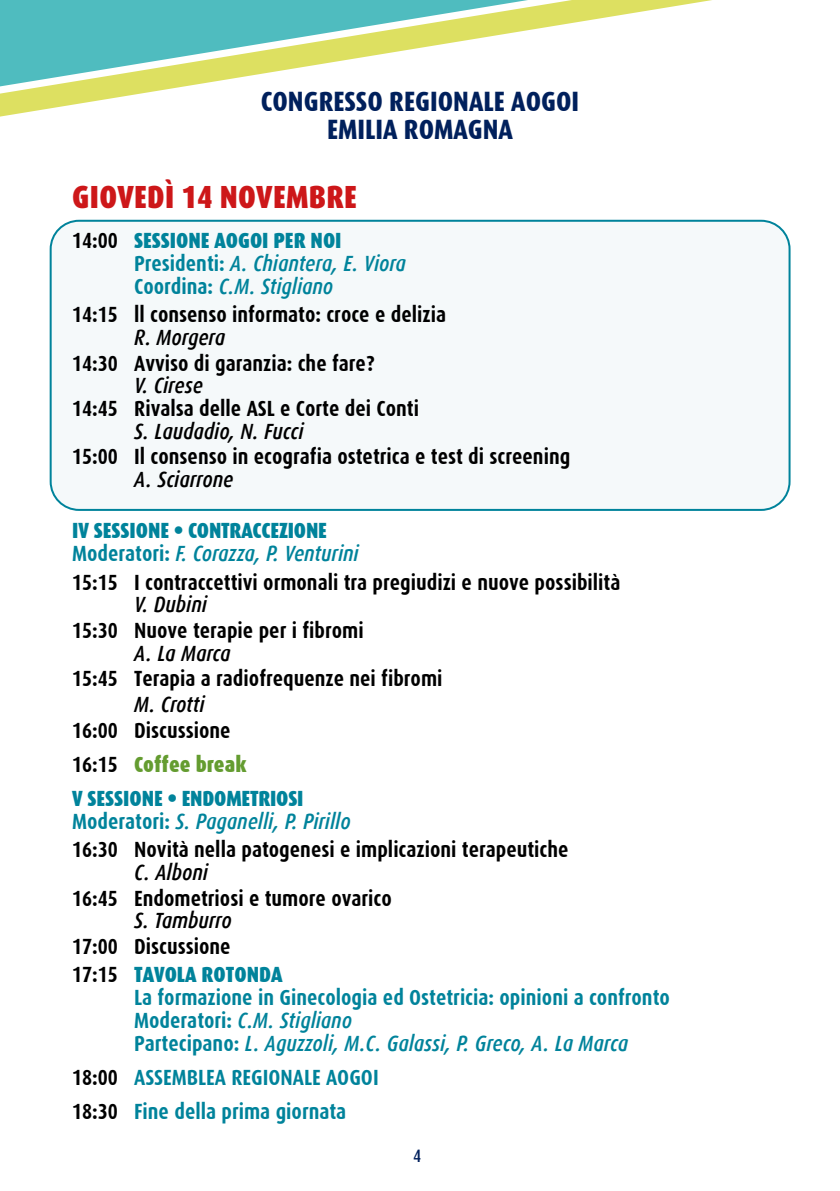
<style>
.page{position:relative;width:840px;height:1191px;background:#fff}
.page>*{position:absolute;margin:0;border:0;box-sizing:border-box;transform-origin:0 0}
.t1{font:900 condensed 32px "Dax Pro";letter-spacing:.01em;color:#cd1719}
.t2{font:800 28px/28px "Dax Condensed";color:#00205c;text-align:center}
.t3{font:700 22px/28.4px "Dax Condensed";color:#000}
.t4{font:700 22px/22.8px "Dax Condensed";color:#00839b}
.t5{font:900 22px/34px "Dax Condensed";letter-spacing:-.005em;color:#00839b}
.t6{font:italic 500 22px "Dax Condensed";color:#000}
.t7{font:italic 500 22px/22.8px "Dax Condensed";color:#00839b}
.t8{font:500 18px "Dax Condensed";color:#00205c}
.s1{font-weight:700;font-style:normal;color:#000}
.s2{font-weight:900;font-style:normal}
.s3{font-weight:700;font-style:normal}
.s4{font-weight:700}
.s5{font-weight:500;font-style:italic}
.s6{font-weight:700;color:#000}
.s7{color:#649c30}
.s8{color:#00839b}
.s9{font-weight:500;font-style:italic;color:#00839b}
.s10{font-weight:900;color:#00839b}
.s11{color:#000}
</style>
<div class="page">
<div style="left:51px;top:221px;width:738px;height:289px;background:#f5f9fa;border-radius:28px"></div>
<div style="left:50px;top:220px;width:740px;height:291px;border:2px solid #00839b;border-radius:28px"></div>
<svg style="left:0;top:0;width:712px;height:117px"></svg>
<svg style="left:0;top:0;width:528px;height:86px;fill:#4fbcbf"></svg>
<p class="t2" style="left:261px;top:87px;width:320px">CONGRESSO REGIONALE AOGOI<br>EMILIA ROMAGNA</p>
<h1 class="t1" style="left:72px;top:176px;width:286px">GIOVEDÌ 14 NOVEMBRE</h1>
<p class="t7" style="left:134px;top:229px;width:273px;text-indent:-62px"><span class="s1">14:00</span> <span class="s2">SESSIONE AOGOI PER NOI<br></span><span class="s3">Presidenti:</span> A. Chiantera, E. Viora<br><span class="s3">Coordina:</span> C.M. Stigliano</p>
<p class="t3" style="left:72px;top:300px;width:375px">14:15 ll consenso informato: croce e delizia</p>
<p class="t6" style="left:134px;top:325px;width:92px">R. Morgera</p>
<p class="t3" style="left:72px;top:349px;width:304px">14:30 Avviso di garanzia: che fare?</p>
<p class="t6" style="left:134px;top:373px;width:70px">V. Cirese</p>
<p class="t3" style="left:72px;top:394px;width:348px">14:45 Rivalsa delle ASL e Corte dei Conti</p>
<p class="t6" style="left:134px;top:419px;width:171px">S. Laudadio, N. Fucci</p>
<p class="t3" style="left:72px;top:443px;width:499px">15:00 Il consenso in ecografia ostetrica e test di screening</p>
<p class="t6" style="left:134px;top:467px;width:101px">A. Sciarrone</p>
<p class="t5" style="left:72px;top:519px;width:288px;line-height:22.8px">IV SESSIONE • CONTRACCEZIONE<br><span class="s4">Moderatori:</span> <span class="s5">F. Corazza, P. Venturini</span></p>
<p class="t3" style="left:72px;top:568px;width:549px">15:15 I contraccettivi ormonali tra pregiudizi e nuove possibilità</p>
<p class="t6" style="left:134px;top:592px;width:74px">V. Dubini</p>
<p class="t3" style="left:72px;top:616px;width:293px">15:30 Nuove terapie per i fibromi</p>
<p class="t6" style="left:134px;top:641px;width:98px">A. La Marca</p>
<p class="t3" style="left:72px;top:665px;width:372px">15:45 Terapia a radiofrequenze nei fibromi</p>
<p class="t6" style="left:134px;top:692px;width:72px">M. Crotti</p>
<p class="t5" style="left:72px;top:713px;width:233px"><span class="s6">16:00 Discussione<br>16:15</span> <span class="s7">Coffee break<br></span>V SESSIONE • ENDOMETRIOSI</p>
<p class="t3" style="left:72px;top:807px;width:498px"><span class="s8">Moderatori:</span> <span class="s9">S. Paganelli, P. Pirillo<br></span>16:30 Novità nella patogenesi e implicazioni terapeutiche</p>
<p class="t6" style="left:134px;top:860px;width:75px">C. Alboni</p>
<p class="t3" style="left:72px;top:884px;width:321px">16:45 Endometriosi e tumore ovarico</p>
<p class="t6" style="left:134px;top:908px;width:99px">S. Tamburro</p>
<p class="t3" style="left:72px;top:932px;width:212px">17:00 Discussione<br>17:15 <span class="s10">TAVOLA ROTONDA</span></p>
<p class="t4" style="left:134px;top:986px;width:537px">La formazione in Ginecologia ed Ostetricia: opinioni a confronto<br>Moderatori: <span class="s5">C.M. Stigliano<br></span>Partecipano: <span class="s5">L. Aguzzoli, M.C. Galassi, P. Greco, A. La Marca</span></p>
<p class="t4" style="left:72px;top:1060px;width:308px;line-height:34px"><span class="s11">18:00</span> ASSEMBLEA REGIONALE AOGOI<br><span class="s11">18:30</span> Fine della prima giornata</p>
<p class="t8" style="left:413px;top:1146px;width:10px">4</p>
</div>
